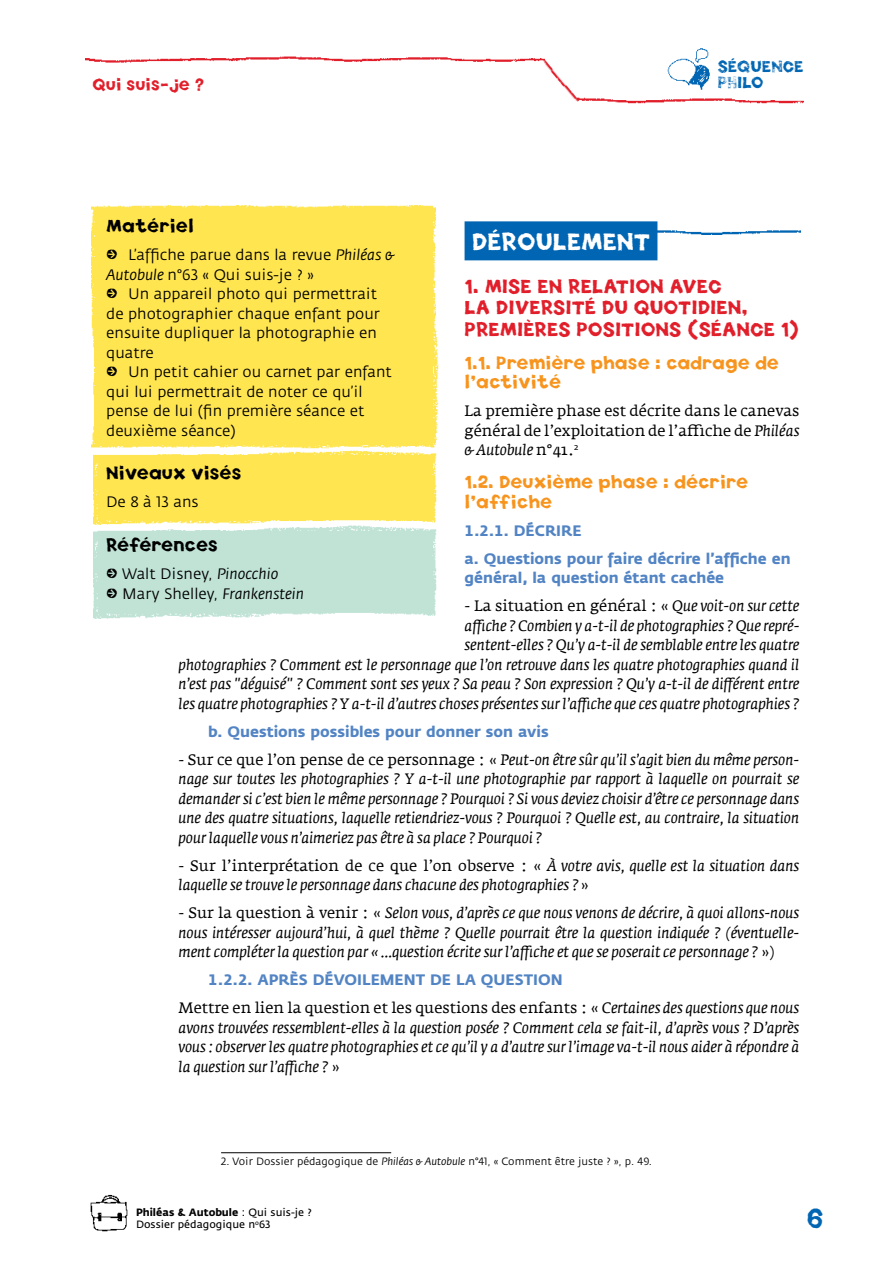
<style>
.page{position:relative;width:893px;height:1263px;background:#fff}
.page>*{position:absolute;margin:0;border:0;box-sizing:border-box;transform-origin:0 0}
.t1{font:25.5px "Spud AF Crisp";color:#0065b2}
.t2{font:22.5px "Spud AF Crisp";color:#fff}
.t3{font:18px/21.6px "Spud AF Crisp";color:#e11f2b}
.t4{font:16.5px/19.8px "Spud AF Crisp";color:#f7941e}
.t5{font:16.5px "Spud AF Crisp";color:#000}
.t6{font:italic 15px/19.5px "Fedra Serif A";color:#000;text-align:justify}
.t7{font:15px/19.5px "Fedra Sans";color:#000}
.t8{font:15px/28px "Fedra Sans Bold TF";color:#5284c4}
.t9{font:15px/19.5px "Fedra Serif A";color:#000;text-align:justify}
.t10{font:15px "Spud AF Tatty";color:#0065b2}
.t11{font:15px "Spud AF Crisp";color:#e11f2b}
.t12{font:10.5px "Fedra Sans";color:#000}
.t13{font:10.5px "Fedra Sans Bold TF";color:#000}
.t14{font:10.5px "Fedra Sans";color:#000}
.s1{font-family:"Kosmik Glyphs";font-size:21px}
.s2{font-style:italic}
.s3{font-style:normal}
.s4{font-family:"Fedra Sans"}
</style>
<div class="page">
<img style="left:90px;top:1194px;width:38px;height:38px">
<img style="left:667px;top:48px;width:43px;height:42px">
<img style="left:85px;top:56px;width:445px;height:7px">
<img style="left:584px;top:97px;width:220px;height:7px">
<img style="left:530px;top:58px;width:54px;height:44px">
<div style="left:93px;top:454px;width:344px;height:63px;background:#ffe550"></div>
<img style="left:93px;top:517px;width:344px;height:102px">
<div style="left:91px;top:205px;width:348px;height:249px;background:#ffe550"></div>
<img style="left:657px;top:227px;width:144px;height:26px">
<div style="left:465px;top:221px;width:192px;height:39px;background:#0065b2"></div>
<hr style="left:221px;top:1152px;width:170px;height:1px;background:#000">
<p class="t10" style="left:718px;top:56px;width:87px">SÉQUENCE</p>
<p class="t11" style="left:93px;top:75px;width:113px">Qui suis-je ?</p>
<p class="t10" style="left:718px;top:73px;width:47px">PHILO</p>
<p class="t5" style="left:106px;top:216px;width:89px">Matériel</p>
<p class="t7" style="left:106px;top:246px;width:289px"><span class="s1">H</span> L’affiche parue dans la revue <span class="s2">Philéas &amp;<br>Autobule</span> n°63 « Qui suis-je ? »<br><span class="s1">H</span> Un appareil photo qui permettrait de photographier chaque enfant pour ensuite dupliquer la photographie en quatre<br><span class="s1">H</span> Un petit cahier ou carnet par enfant qui lui permettrait de noter ce qu’il pense de lui (fin première séance et deuxième séance)</p>
<p class="t5" style="left:106px;top:463px;width:137px">Niveaux visés</p>
<p class="t7" style="left:106px;top:493px;width:94px">De 8 à 13 ans</p>
<p class="t5" style="left:106px;top:534px;width:113px">Références</p>
<p class="t7" style="left:106px;top:564px;width:199px"><span class="s1">H</span> Walt Disney, <span class="s2">Pinocchio<br></span><span class="s1">H</span> Mary Shelley, <span class="s2">Frankenstein</span></p>
<h2 class="t2" style="left:472px;top:227px;width:180px">DÉROULEMENT</h2>
<p class="t3" style="left:465px;top:275px;width:336px">1. MISE EN RELATION AVEC<br>LA DIVERSITÉ DU QUOTIDIEN,<br>PREMIÈRES POSITIONS (SÉANCE 1)</p>
<p class="t4" style="left:465px;top:353px;width:316px">1.1. Première phase : cadrage de l’activité</p>
<p class="t9" style="left:465px;top:401px;width:336px">La première phase est décrite dans le canevas général de l’exploitation de l’affiche de <span class="s2">Philéas &amp; Autobule</span> n°41.<sup>2</sup></p>
<p class="t4" style="left:465px;top:472px;width:285px">1.2. Deuxième phase : décrire l’affiche</p>
<p class="t8" style="left:465px;top:517px;width:328px">1.2.1. DÉCRIRE<br>a. Questions pour faire décrire l’affiche en</p>
<p class="t8" style="left:465px;top:564px;width:261px">général, la question étant cachée</p>
<p class="t6" style="left:179px;top:596px;width:622px;text-align:right"><span class="s3">- La situation en général : «</span> Que voit-on sur cette<br>affiche ? Combien y a-t-il de photographies ? Que repré-<br>sentent-elles ? Qu’y a-t-il de semblable entre les quatre<br>photographies ? Comment est le personnage que l’on retrouve dans les quatre photographies quand il n’est pas "déguisé" ? Comment sont ses yeux ? Sa peau ? Son expression ? Qu’y a-t-il de différent entre les quatre photographies ? Y a-t-il d’autres choses présentes sur l’affiche que ces quatre photographies ?</p>
<p class="t8" style="left:208px;top:718px;width:342px">b. Questions possibles pour donner son avis</p>
<p class="t6" style="left:178px;top:750px;width:622px"><span class="s3">- Sur ce que l’on pense de ce personnage : «</span> Peut-on être sûr qu’il s’agit bien du même person&shy;nage sur toutes les photographies ? Y a-t-il une photographie par rapport à laquelle on pourrait se demander si c’est bien le même personnage ? Pourquoi ? Si vous deviez choisir d’être ce personnage dans une des quatre situations, laquelle retiendriez-vous ? Pourquoi ? Quelle est, au contraire, la situation pour laquelle vous n’aimeriez pas être à sa place ? Pourquoi ?</p>
<p class="t6" style="left:178px;top:856px;width:622px"><span class="s3">- Sur l’interprétation de ce que l’on observe : «</span> À votre avis, quelle est la situation dans laquelle se trouve le personnage dans chacune des photographies ? <span class="s3">»</span></p>
<p class="t6" style="left:178px;top:903px;width:622px"><span class="s3">- Sur la question à venir : «</span> Selon vous, d’après ce que nous venons de décrire, à quoi allons-nous nous intéresser aujourd’hui, à quel thème ? Quelle pourrait être la question indiquée ? (éventuelle&shy;ment compléter la question par « …question écrite sur l’affiche et que se poserait ce personnage ? <span class="s3">»)</span></p>
<p class="t8" style="left:208px;top:966px;width:356px">1.2.2. APRÈS DÉVOILEMENT DE LA QUESTION</p>
<p class="t6" style="left:178px;top:998px;width:622px"><span class="s3">Mettre en lien la question et les questions des enfants : «</span> Certaines des questions que nous avons trouvées ressemblent-elles à la question posée ? Comment cela se fait-il, d’après vous ? D’après vous : observer les quatre photographies et ce qu’il y a d’autre sur l’image va-t-il nous aider à répondre à la question sur l’affiche ? <span class="s3">»</span></p>
<p class="t12" style="left:221px;top:1156px;width:432px">2. Voir Dossier pédagogique de <span class="s2">Philéas &amp; Autobule</span> n°41, « Comment être juste ? », p. 49.</p>
<p class="t13" style="left:136px;top:1206px;width:177px">Philéas &amp; Autobule <span class="s4">: Qui suis-je ?</span></p>
<p class="t14" style="left:136px;top:1219px;width:136px">Dossier pédagogique n<sup>o</sup>63</p>
<h1 class="t1" style="left:807px;top:1202px;width:18px">6</h1>
</div>
